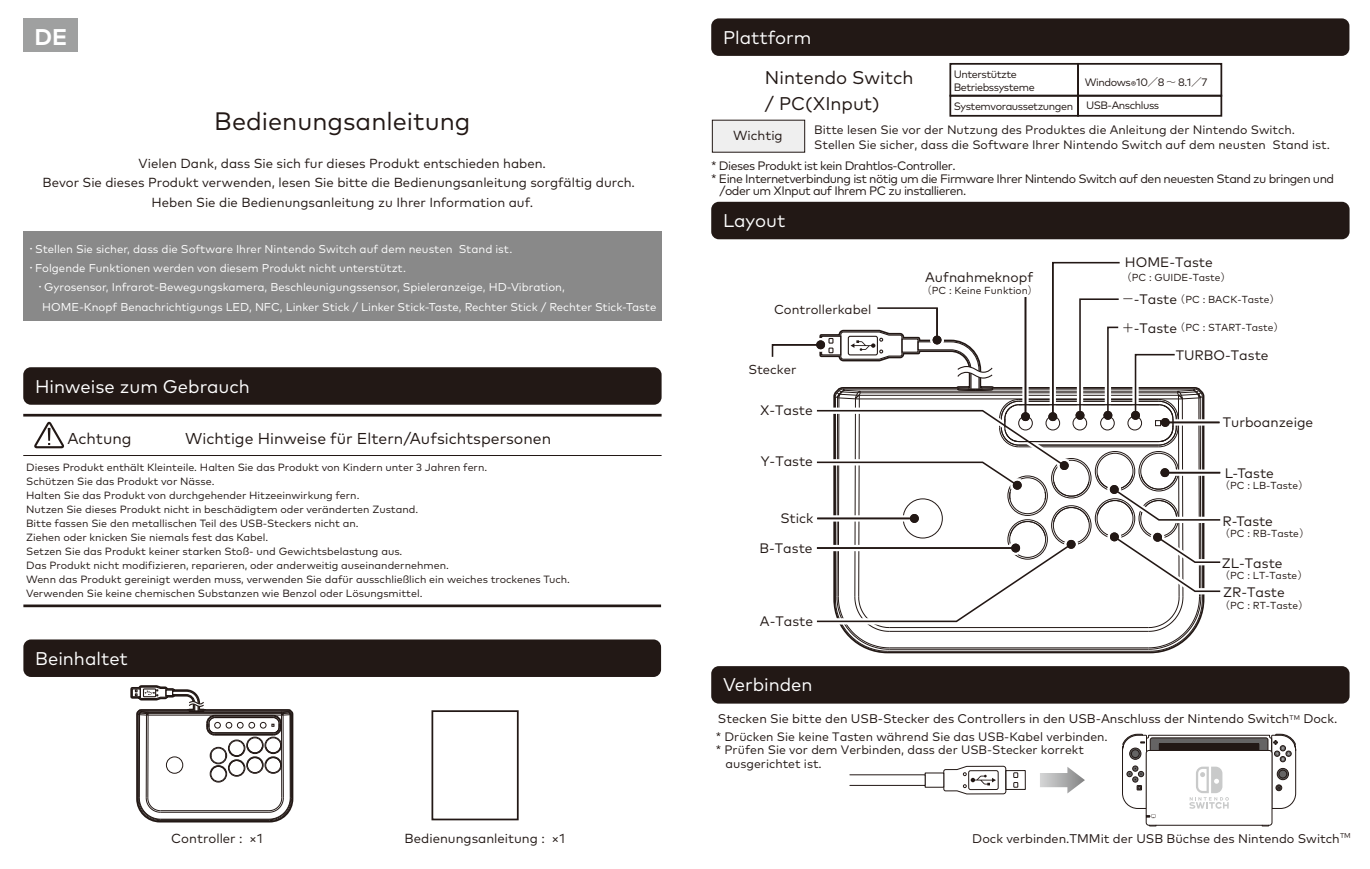
<style>
.page{position:relative;width:1370px;height:869px;background:#fff}
.page>*{position:absolute;margin:0;border:0;box-sizing:border-box;transform-origin:0 0}
.t1{font:25.2px "Mark OT";color:#221815}
.t2{font:700 22.75px "Mark OT";color:#fff}
.t3{font:18.38px "Mark OT";color:#fff}
.t4{font:18.38px/26.2px "Mark OT";color:#221815}
.t5{font:15.75px "Mark OT";color:#221815}
.t6{font:13.83px "Mark OT";color:#221815}
.t7{font:13.12px/19.2px "Mark OT";color:#221815;text-align:center}
.t8{font:13.12px "Mark OT";color:#221714}
.t9{font:12.95px "Mark OT";color:#231815}
.t10{font:12.6px "Mark OT";color:#221714}
.t11{font:12.25px/15.8px "Mark OT";color:#221815}
.t12{font:12.25px "Mark OT";letter-spacing:-.04em;color:#221815}
.t13{font:11.38px/19.2px "Mark OT";color:#fff}
.t14{font:10.67px/13px "Mark OT";letter-spacing:-.04em;color:#221815}
.t15{font:10.5px/14px "Mark OT";color:#221815}
.t16{font:10.15px "Mark OT";color:#221815}
.s1{font-family:"TBUD Go Std Super";font-weight:300}
.s2{font-family:"Koz Go Pr 6 N"}
.s3{font-family:"TBUD Go Std Super";font-weight:300;font-size:13.83px}
.s4{font-size:13.83px}
</style>
<div class="page">
<div style="left:712px;top:120px;width:92px;height:32px;background:#efefef"></div>
<div style="left:431px;top:710px;width:87px;height:110px;background:#fff;border:2px solid #221815"></div>
<div style="left:711px;top:202px;width:638px;height:37px;background:#221815;border-radius:8px"></div>
<div style="left:711px;top:665px;width:638px;height:38px;background:#221815;border-radius:8px"></div>
<svg style="left:1122px;top:733px;width:173px;height:93px"></svg>
<svg style="left:1040px;top:767px;width:44px;height:26px"></svg>
<div style="left:1005px;top:770px;width:20px;height:19px;border:1px solid #221815"></div>
<svg style="left:1013px;top:772px;width:4px;height:15px"></svg>
<svg style="left:943px;top:765px;width:63px;height:29px"></svg>
<div style="left:711px;top:18px;width:638px;height:38px;background:#221815;border-radius:8px"></div>
<div style="left:23px;top:367px;width:638px;height:37px;background:#221815;border-radius:8px"></div>
<hr style="left:23px;top:604px;width:638px;height:3px;background:#221815">
<hr style="left:23px;top:413px;width:638px;height:3px;background:#221815">
<hr style="left:23px;top:455px;width:638px;height:1px;background:#221815">
<svg style="left:34px;top:421px;width:30px;height:28px"></svg>
<div style="left:23px;top:639px;width:638px;height:37px;background:#221815;border-radius:8px"></div>
<svg style="left:130px;top:685px;width:164px;height:138px"></svg>
<div style="left:23px;top:231px;width:638px;height:90px;background:#898989"></div>
<div style="left:949px;top:63px;width:129px;height:34px;border:2px solid #221815"></div>
<div style="left:1076px;top:63px;width:145px;height:34px;border:2px solid #221815"></div>
<div style="left:949px;top:95px;width:129px;height:22px;border:2px solid #221815"></div>
<div style="left:1076px;top:95px;width:145px;height:22px;border:2px solid #221815"></div>
<svg style="left:771px;top:261px;width:450px;height:390px"></svg>
<div style="left:23px;top:18px;width:55px;height:34px;background:#9fa0a0"></div>
<h2 class="t2" style="left:35px;top:22px;width:34px">DE</h2>
<h1 class="t1" style="left:214px;top:105px;width:257px">Bedienungsanleitung</h1>
<p class="t7" style="left:43px;top:153px;width:594px">Vielen Dank, dass Sie sich fur dieses Produkt entschieden haben.<br>Bevor Sie dieses Produkt verwenden, lesen Sie bitte die Bedienungsanleitung sorgfältig durch.<br>Heben Sie die Bedienungsanleitung zu Ihrer Information auf.</p>
<p class="t13" style="left:25px;top:239px;width:488px"><span class="s1">・</span>Stellen Sie sicher, dass die Software Ihrer Nintendo Switch auf dem neusten Stand ist.<span class="s1">・</span>Folgende Funktionen werden von diesem Produkt nicht unterstützt.</p>
<p class="t13" style="left:42px;top:277px;width:615px;text-indent:-8px"><span class="s1">・</span>Gyrosensor, Infrarot-Bewegungskamera, Beschleunigungssensor, Spieleranzeige, HD-Vibration,<br>HOME-Knopf Benachrichtigungs LED, NFC, Linker Stick / Linker Stick-Taste, Rechter Stick / Rechter Stick-Taste</p>
<h3 class="t3" style="left:35px;top:374px;width:216px">Hinweise zum Gebrauch</h3>
<h3 class="t5" style="left:67px;top:428px;width:66px">Achtung</h3>
<h3 class="t5" style="left:185px;top:428px;width:367px">Wichtige Hinweise für Eltern/Aufsichtspersonen</h3>
<p class="t15" style="left:26px;top:460px;width:545px">Dieses Produkt enthält Kleinteile. Halten Sie das Produkt von Kindern unter 3 Jahren fern.<br>Schützen Sie das Produkt vor Nässe.<br>Halten Sie das Produkt von durchgehender Hitzeeinwirkung fern.<br>Nutzen Sie dieses Produkt nicht in beschädigtem oder veränderten Zustand.<br>Bitte fassen Sie den metallischen Teil des USB-Steckers nicht an.<br>Ziehen oder knicken Sie niemals fest das Kabel.<br>Setzen Sie das Produkt keiner starken Stoß- und Gewichtsbelastung aus.<br>Das Produkt nicht modifizieren, reparieren, oder anderweitig auseinandernehmen.<br>Wenn das Produkt gereinigt werden muss, verwenden Sie dafür ausschließlich ein weiches trockenes Tuch.<br>Verwenden Sie keine chemischen Substanzen wie Benzol oder Lösungsmittel.</p>
<h3 class="t3" style="left:35px;top:646px;width:94px">Beinhaltet</h3>
<p class="t7" style="left:171px;top:828px;width:93px">Controller : ×1</p>
<p class="t7" style="left:404px;top:828px;width:162px">Bedienungsanleitung : ×1</p>
<h3 class="t3" style="left:723px;top:26px;width:90px">Plattform</h3>
<p class="t14" style="left:953px;top:68px;width:82px">Unterstützte<br>Betriebssysteme</p>
<p class="t14" style="left:953px;top:100px;width:207px">Systemvoraussetzungen USB-Anschluss</p>
<h3 class="t4" style="left:764px;top:64px;width:150px">Nintendo Switch / PC(XInput)</h3>
<p class="t14" style="left:1084px;top:75px;width:124px">Windows®10<span class="s1">／</span>8 <span class="s1">～</span> 8.1<span class="s1">／</span>7</p>
<p class="t8" style="left:733px;top:127px;width:51px">Wichtig</p>
<p class="t11" style="left:814px;top:121px;width:517px">Bitte lesen Sie vor der Nutzung des Produktes die Anleitung der Nintendo Switch.<br>Stellen Sie sicher, dass die Software Ihrer Nintendo Switch auf dem neusten Stand ist.</p>
<p class="t12" style="left:711px;top:158px;width:246px">* Dieses Produkt ist kein Drahtlos-Controller.</p>
<p class="t12" style="left:711px;top:171px;width:624px">* Eine Internetverbindung ist nötig um die Firmware Ihrer Nintendo Switch auf den neuesten Stand zu bringen und</p>
<p class="t12" style="left:719px;top:183px;width:248px">/oder um XInput auf Ihrem PC zu installieren.</p>
<h3 class="t3" style="left:723px;top:209px;width:64px">Layout</h3>
<p class="t9" style="left:774px;top:301px;width:99px">Controllerkabel</p>
<p class="t9" style="left:748px;top:361px;width:50px">Stecker</p>
<h3 class="t6" style="left:760px;top:402px;width:54px">X-Taste</h3>
<h3 class="t6" style="left:760px;top:452px;width:54px">Y-Taste</h3>
<h3 class="t6" style="left:780px;top:509px;width:35px">Stick</h3>
<h3 class="t6" style="left:759px;top:539px;width:54px">B-Taste</h3>
<h3 class="t6" style="left:759px;top:612px;width:55px">A-Taste</h3>
<h3 class="t3" style="left:723px;top:673px;width:91px">Verbinden</h3>
<h3 class="t6" style="left:925px;top:268px;width:110px">Aufnahmeknopf</h3>
<p class="t16" style="left:921px;top:284px;width:118px"><span class="s2">（</span>PC : Keine Funktion<span class="s2">）</span></p>
<h3 class="t6" style="left:1124px;top:254px;width:89px">HOME-Taste</h3>
<p class="t16" style="left:1121px;top:271px;width:111px"><span class="s1">（</span>PC : GUIDE-Taste<span class="s1">）</span></p>
<p class="t16" style="left:1120px;top:293px;width:160px"><span class="s3">－</span><span class="s4">-Taste</span><span class="s1">（</span>PC : BACK-Taste<span class="s1">）</span></p>
<p class="t16" style="left:1120px;top:321px;width:164px"><span class="s3">＋</span><span class="s4">-Taste</span><span class="s1">（</span>PC : START-Taste<span class="s1">）</span></p>
<h3 class="t6" style="left:1175px;top:346px;width:94px">TURBO-Taste</h3>
<h3 class="t6" style="left:1222px;top:414px;width:92px">Turboanzeige</h3>
<h3 class="t6" style="left:1224px;top:464px;width:50px">L-Taste</h3>
<p class="t16" style="left:1219px;top:479px;width:90px"><span class="s1">（</span>PC : LB-Taste<span class="s1">）</span></p>
<h3 class="t6" style="left:1222px;top:512px;width:52px">R-Taste</h3>
<p class="t16" style="left:1219px;top:527px;width:91px"><span class="s1">（</span>PC : RB-Taste<span class="s1">）</span></p>
<h3 class="t6" style="left:1221px;top:554px;width:62px">ZL-Taste</h3>
<p class="t16" style="left:1219px;top:569px;width:89px"><span class="s1">（</span>PC : LT-Taste<span class="s1">）</span></p>
<h3 class="t6" style="left:1222px;top:583px;width:63px">ZR-Taste</h3>
<p class="t16" style="left:1219px;top:598px;width:90px"><span class="s1">（</span>PC : RT-Taste<span class="s1">）</span></p>
<p class="t10" style="left:718px;top:710px;width:621px">Stecken Sie bitte den USB-Stecker des Controllers in den USB-Anschluss der Nintendo Switch<sup>TM</sup> Dock.</p>
<p class="t11" style="left:715px;top:728px;width:393px">* Drücken Sie keine Tasten während Sie das USB-Kabel verbinden.</p>
<p class="t11" style="left:715px;top:741px;width:369px">* Prüfen Sie vor dem Verbinden, dass der USB-Stecker korrekt</p>
<p class="t11" style="left:725px;top:754px;width:98px">ausgerichtet ist.</p>
<p class="t10" style="left:972px;top:830px;width:380px">Dock verbinden.TMMit der USB Büchse des Nintendo Switch<sup>TM</sup></p>
</div>
